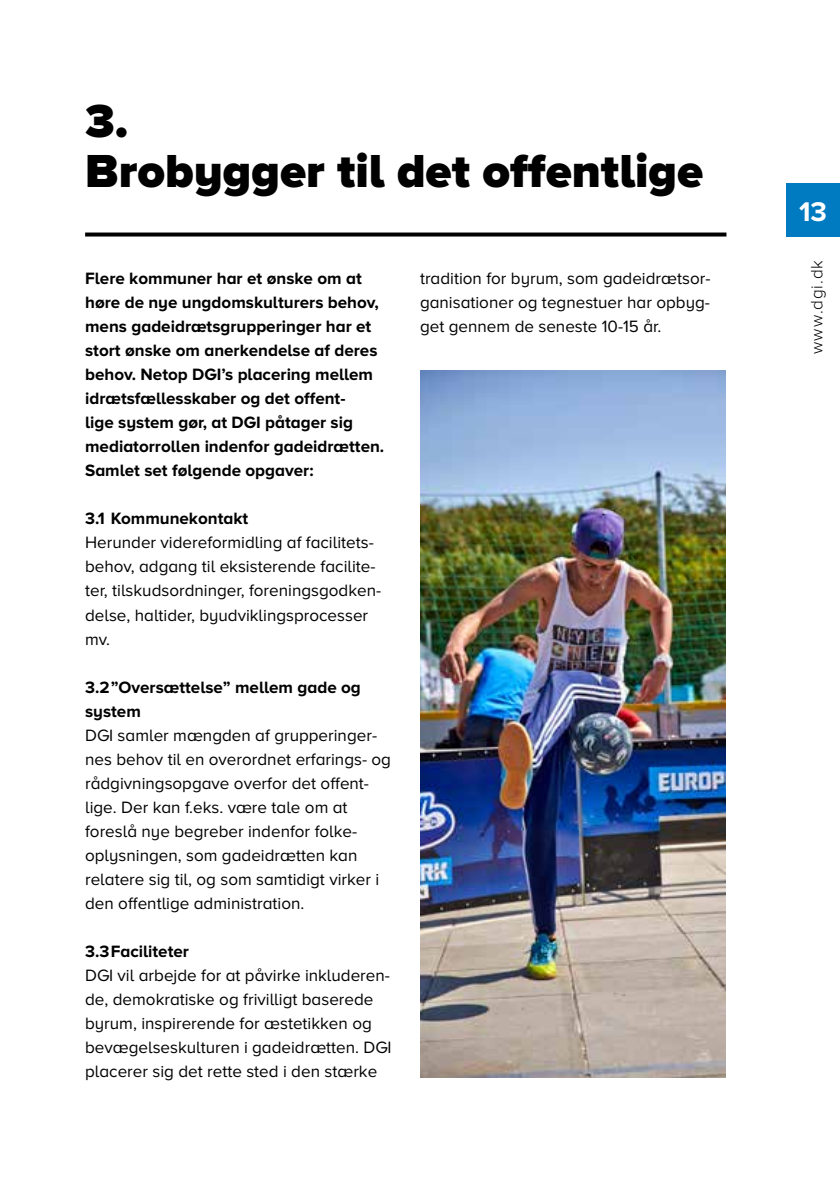
<style>
.page{position:relative;width:840px;height:1191px;background:#fff}
.page>*{position:absolute;margin:0;border:0;box-sizing:border-box;transform-origin:0 0}
.t1{font:900 48px/50px "Proxima Nova A";color:#000}
.t2{font:700 28px "Proxima Nova A";color:#fff}
.t3{font:17px/24px "Proxima Nova A";color:#000}
.t4{font:700 17px/24px "Proxima Nova A";color:#000}
.t5{font:300 17px "Proxima Nova A";letter-spacing:.055em;color:#000}
</style>
<div class="page">
<div style="left:785px;top:183px;width:54px;height:53px;background:#007bc2"></div>
<svg style="left:85px;top:232px;width:641px;height:4px;background:#212121"></svg>
<img style="left:420px;top:370px;width:305px;height:707px">
<h1 class="t1" style="left:85px;top:95px;width:619px">3.<br>Brobygger til det offentlige</h1>
<p class="t4" style="left:85px;top:266px;width:300px">Flere kommuner har et ønske om at høre de nye ungdomskulturers behov, mens gadeidrætsgrupperinger har et stort ønske om anerkendelse af deres behov. Netop DGI’s placering mellem idrætsfællesskaber og det offent-<br>lige system gør, at DGI påtager sig mediatorrollen indenfor gadeidrætten.<br>Samlet set følgende opgaver:</p>
<p class="t4" style="left:85px;top:506px;width:165px">3.1 Kommunekontakt</p>
<p class="t3" style="left:85px;top:530px;width:297px">Herunder videreformidling af facilitets&shy;behov, adgang til eksisterende facilite&shy;ter, tilskudsordninger, foreningsgodken&shy;delse, haltider, byudviklingsprocesser mv.</p>
<p class="t4" style="left:85px;top:674px;width:277px">3.2”Oversættelse” mellem gade og system</p>
<p class="t3" style="left:85px;top:722px;width:307px">DGI samler mængden af grupperinger&shy;nes behov til en overordnet erfarings- og rådgivningsopgave overfor det offent&shy;lige. Der kan f.eks. være tale om at foreslå nye begreber indenfor folke&shy;oplysningen, som gadeidrætten kan relatere sig til, og som samtidigt virker i den offentlige administration.</p>
<p class="t4" style="left:85px;top:938px;width:105px">3.3Faciliteter</p>
<p class="t3" style="left:85px;top:962px;width:308px">DGI vil arbejde for at påvirke inkluderen&shy;de, demokratiske og frivilligt baserede byrum, inspirerende for æstetikken og bevægelseskulturen i gadeidrætten. DGI placerer sig det rette sted i den stærke</p>
<p class="t3" style="left:420px;top:266px;width:292px;text-align:justify">tradition for byrum, som gadeidrætsor&shy;ganisationer og tegnestuer har opbyg&shy;get gennem de seneste 10-15 år.</p>
<h2 class="t2" style="left:798px;top:195px;width:29px">13</h2>
<p class="t5" style="left:807px;top:354px;width:96px;rotate:-90deg">www.dgi.dk</p>
</div>
